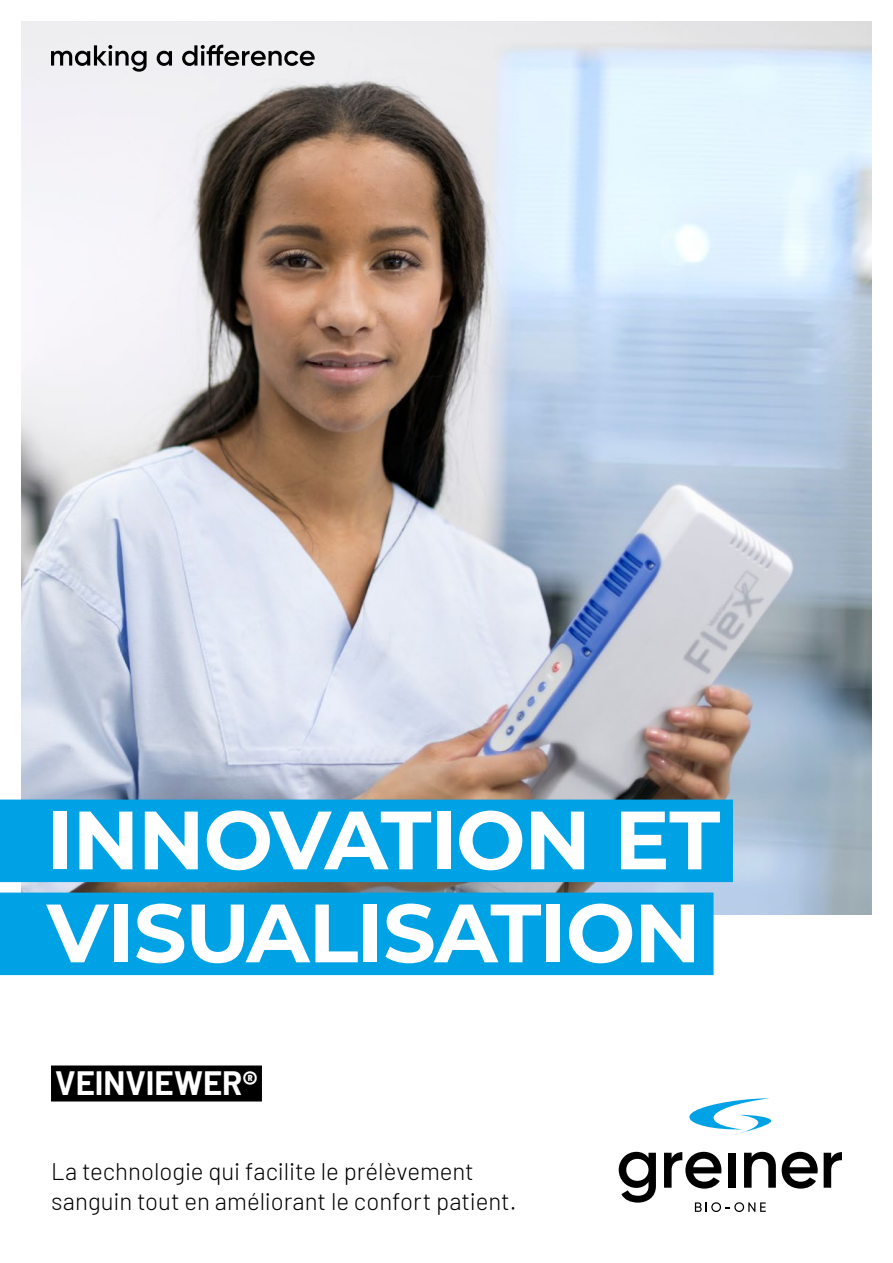
<style>
.page{position:relative;width:893px;height:1263px;background:#fff}
.page>*{position:absolute;margin:0;border:0;box-sizing:border-box;transform-origin:0 0}
.t1{font:700 82.5px/93px "Montserrat";letter-spacing:-.015em;color:#fff}
.t2{font:700 33px "Barlow";color:#fff}
.t3{font:300 24px/30px "Barlow";color:#000}
</style>
<div class="page">
<img style="left:21px;top:21px;width:851px;height:893px">
<svg style="left:695px;top:1202px;width:71px;height:10px"></svg>
<svg style="left:689px;top:1098px;width:82px;height:37px"></svg>
<svg style="left:619px;top:1152px;width:37px;height:50px"></svg>
<svg style="left:664px;top:1152px;width:57px;height:36px"></svg>
<div style="left:728px;top:1153px;width:8px;height:35px;background:#000"></div>
<svg style="left:744px;top:1152px;width:32px;height:36px"></svg>
<svg style="left:782px;top:1152px;width:36px;height:36px"></svg>
<svg style="left:824px;top:1152px;width:18px;height:36px"></svg>
<svg style="left:51px;top:45px;width:96px;height:27px"></svg>
<svg style="left:157px;top:51px;width:15px;height:15px"></svg>
<svg style="left:182px;top:44px;width:133px;height:22px"></svg>
<div style="left:51px;top:1065px;width:211px;height:36px;background:#000"></div>
<div style="left:0;top:799px;width:733px;height:83px;background:#00a2e6"></div>
<div style="left:0;top:892px;width:713px;height:83px;background:#00a2e6"></div>
<h1 class="t1" style="left:47px;top:789px;width:675px">INNOVATION ET<br>VISUALISATION</h1>
<h2 class="t2" style="left:55px;top:1059px;width:204px">VEINVIEWER®</h2>
<p class="t3" style="left:51px;top:1154px;width:467px">La technologie qui facilite le prélèvement sanguin tout en améliorant le confort patient.</p>
</div>
